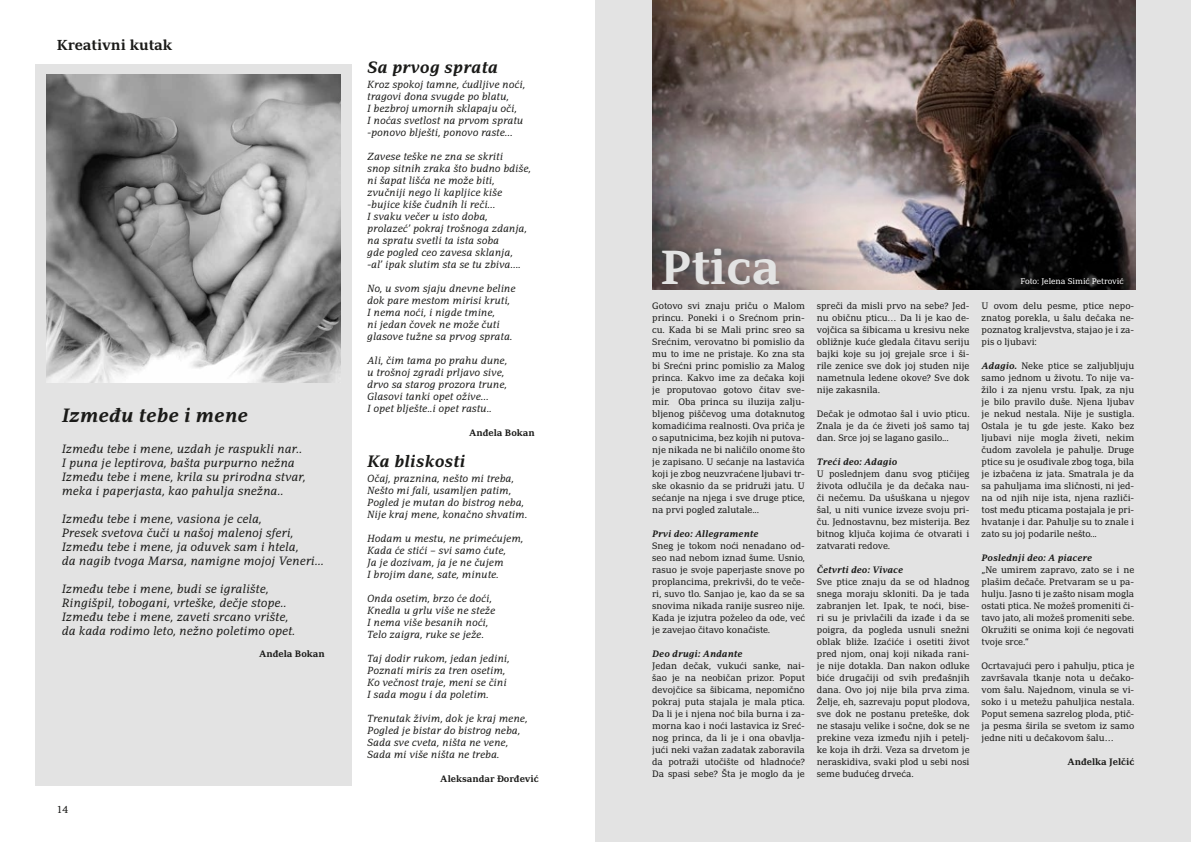
<style>
.page{position:relative;width:1191px;height:842px;background:#fff}
.page>*{position:absolute;margin:0;border:0;box-sizing:border-box;transform-origin:0 0}
.t1{font:700 46.2px "Adamant BG";color:#e3e3e3}
.t2{font:italic 700 18.6px "Adamant BG";color:#1a1a18}
.t3{font:italic 700 16px "Adamant BG";color:#1a1a18}
.t4{font:700 14px "Adamant BG";color:#1a1a18}
.t5{font:italic 11.7px/14px "Adamant BG";color:#1a1a18}
.t6{font:italic 10px/12px "Adamant BG";color:#1a1a18}
.t7{font:10px "Adamant BG";color:#1a1a18}
.t8{font:9px/12px "Adamant BG";color:#1a1a18;text-align:justify}
.t9{font:italic 700 9px "Adamant BG";color:#1a1a18}
.t10{font:700 9px "Adamant BG";color:#1a1a18}
.t11{font:8px "Adamant BG";color:#fff}
.s1{font-weight:700;font-style:italic}
</style>
<div class="page">
<div style="left:595px;top:0;width:596px;height:842px;background:#e3e3e3"></div>
<img style="left:652px;top:0;width:483px;height:289px">
<div style="left:35px;top:64px;width:316px;height:721px;background:#e3e3e3"></div>
<img style="left:47px;top:75px;width:293px;height:307px">
<h3 class="t4" style="left:57px;top:36px;width:117px">Kreativni kutak</h3>
<h2 class="t2" style="left:62px;top:404px;width:188px">Između tebe i mene</h2>
<p class="t5" style="left:62px;top:442px;width:245px">Između tebe i mene, uzdah je raspukli nar..<br>I puna je leptirova, bašta purpurno nežna Između tebe i mene, krila su prirodna stvar, meka i paperjasta, kao pahulja snežna..</p>
<p class="t5" style="left:62px;top:512px;width:263px">Između tebe i mene, vasiona je cela,<br>Presek svetova čuči u našoj malenoj sferi, Između tebe i mene, ja oduvek sam i htela,<br>da nagib tvoga Marsa, namigne mojoj Veneri...</p>
<p class="t5" style="left:62px;top:582px;width:235px">Između tebe i mene, budi se igralište, Ringišpil, tobogani, vrteške, dečje stope..<br>Između tebe i mene, zaveti srcano vrište, da kada rodimo leto, nežno poletimo opet.</p>
<p class="t10" style="left:259px;top:648px;width:67px">Anđela Bokan</p>
<p class="t7" style="left:57px;top:803px;width:13px">14</p>
<h3 class="t3" style="left:367px;top:58px;width:132px">Sa prvog sprata</h3>
<p class="t6" style="left:367px;top:79px;width:159px">Kroz spokoj tamne, ćudljive noći, tragovi đona svugde po blatu,<br>I bezbroj umornih sklapaju oči,<br>I noćas svetlost na prvom spratu -ponovo blješti, ponovo raste...</p>
<p class="t6" style="left:367px;top:151px;width:165px">Zavese teške ne zna se skriti<br>snop sitnih zraka što budno bdiše, ni šapat lišća ne može biti, zvučniji nego li kapljice kiše -bujice kiše čudnih li reči...<br>I svaku večer u isto doba, prolazeć’ pokraj trošnoga zdanja, na spratu svetli ta ista soba<br>gde pogled ceo zavesa sklanja,<br>-al’ ipak slutim sta se tu zbiva....</p>
<p class="t6" style="left:367px;top:283px;width:150px">No, u svom sjaju dnevne beline dok pare mestom mirisi kruti,<br>I nema noći, i nigde tmine,<br>ni jedan čovek ne može čuti glasove tužne sa prvog sprata.</p>
<p class="t6" style="left:367px;top:355px;width:142px">Ali, čim tama po prahu dune, u trošnoj zgradi prljavo sive, drvo sa starog prozora trune,<br>Glasovi tanki opet ožive...<br>I opet blješte..i opet rastu..</p>
<p class="t10" style="left:469px;top:427px;width:67px">Anđela Bokan</p>
<h3 class="t3" style="left:367px;top:452px;width:100px">Ka bliskosti</h3>
<p class="t6" style="left:367px;top:473px;width:162px">Očaj, praznina, nešto mi treba,<br>Nešto mi fali, usamljen patim,<br>Pogled je mutan do bistrog neba,<br>Nije kraj mene, konačno shvatim.</p>
<p class="t6" style="left:367px;top:533px;width:158px">Hodam u mestu, ne primećujem,<br>Kada će stići – svi samo ćute,<br>Ja je dozivam, ja je ne čujem<br>I brojim dane, sate, minute.</p>
<p class="t6" style="left:367px;top:593px;width:129px">Onda osetim, brzo će doći,<br>Knedla u grlu više ne steže<br>I nema više besanih noći,<br>Telo zaigra, ruke se ježe.</p>
<p class="t6" style="left:367px;top:653px;width:144px">Taj dodir rukom, jedan jedini,<br>Poznati miris za tren osetim,<br>Ko večnost traje, meni se čini<br>I sada mogu i da poletim.</p>
<p class="t6" style="left:367px;top:713px;width:162px">Trenutak živim, dok je kraj mene,<br>Pogled je bistar do bistrog neba,<br>Sada sve cveta, ništa ne vene,<br>Sada mi više ništa ne treba.</p>
<p class="t10" style="left:440px;top:773px;width:100px">Aleksandar Đorđević</p>
<h1 class="t1" style="left:660px;top:240px;width:121px">Ptica</h1>
<p class="t8" style="left:652px;top:299px;width:154px">Gotovo svi znaju priču o Malom princu. Poneki i o Srećnom prin&shy;cu. Kada bi se Mali princ sreo sa Srećnim, verovatno bi pomislio da mu to ime ne pristaje. Ko zna sta bi Srećni princ pomislio za Malog princa. Kakvo ime za dečaka koji je proputovao gotovo čitav sve&shy;mir. Oba princa su iluzija zalju&shy;bljenog piščevog uma dotaknutog komadićima realnosti. Ova priča je o saputnicima, bez kojih ni putova&shy;nje nikada ne bi naličilo onome što je zapisano. U sećanje na lastavića koji je zbog neuzvraćene ljubavi tr&shy;ske okasnio da se pridruži jatu. U sećanje na njega i sve druge ptice, na prvi pogled zalutale...</p>
<p class="t9" style="left:652px;top:528px;width:108px">Prvi deo: Allegramente</p>
<p class="t8" style="left:652px;top:539px;width:154px">Sneg je tokom noći nenadano od&shy;seo nad nebom iznad šume. Usnio, rasuo je svoje paperjaste snove po proplancima, prekrivši, do te veče&shy;ri, suvo tlo. Sanjao je, kao da se sa snovima nikada ranije susreo nije.<br>Kada je izjutra poželeo da ode, već je zavejao čitavo konačiste.</p>
<p class="t9" style="left:652px;top:648px;width:92px">Deo drugi: Andante</p>
<p class="t8" style="left:652px;top:659px;width:154px">Jedan dečak, vukući sanke, nai&shy;šao je na neobičan prizor. Poput devojčice sa šibicama, nepomično pokraj puta stajala je mala ptica.<br>Da li je i njena noć bila burna i za&shy;morna kao i noći lastavica iz Sreć&shy;nog princa, da li je i ona obavlja&shy;jući neki važan zadatak zaboravila da potraži utočište od hladnoće?<br>Da spasi sebe? Šta je moglo da je</p>
<p class="t8" style="left:817px;top:299px;width:154px">spreči da misli prvo na sebe? Jed&shy;nu običnu pticu… Da li je kao de&shy;vojčica sa šibicama u kresivu neke obližnje kuće gledala čitavu seriju bajki koje su joj grejale srce i ši&shy;rile zenice sve dok joj studen nije nametnula ledene okove? Sve dok nije zakasnila.</p>
<p class="t8" style="left:817px;top:407px;width:154px">Dečak je odmotao šal i uvio pticu.<br>Znala je da će živeti još samo taj dan. Srce joj se lagano gasilo...</p>
<p class="t9" style="left:817px;top:456px;width:82px">Treći deo: Adagio</p>
<p class="t8" style="left:817px;top:467px;width:154px">U poslednjem danu svog ptičijeg života odlučila je da dečaka nau&shy;či nečemu. Da ušuškana u njegov šal, u niti vunice izveze svoju pri&shy;ču. Jednostavnu, bez misterija. Bez bitnog ključa kojima će otvarati i zatvarati redove.</p>
<p class="t9" style="left:817px;top:564px;width:88px">Četvrti deo: Vivace</p>
<p class="t8" style="left:817px;top:575px;width:154px">Sve ptice znaju da se od hladnog snega moraju skloniti. Da je tada zabranjen let. Ipak, te noći, bise&shy;ri su je privlačili da izađe i da se poigra, da pogleda usnuli snežni oblak bliže. Izaćiće i osetiti život pred njom, onaj koji nikada rani&shy;je nije dotakla. Dan nakon odluke biće drugačiji od svih pređašnjih dana. Ovo joj nije bila prva zima.<br>Želje, eh, sazrevaju poput plodova, sve dok ne postanu preteške, dok ne stasaju velike i sočne, dok se ne prekine veza između njih i petelj&shy;ke koja ih drži. Veza sa drvetom je neraskidiva, svaki plod u sebi nosi seme budućeg drveća.</p>
<p class="t11" style="left:1020px;top:277px;width:105px">Foto: Jelena Simić Petrović</p>
<p class="t8" style="left:981px;top:299px;width:154px">U ovom delu pesme, ptice nepo&shy;znatog porekla, u šalu dečaka ne&shy;poznatog kraljevstva, stajao je i za&shy;pis o ljubavi:</p>
<p class="t8" style="left:981px;top:359px;width:154px"><span class="s1">Adagio.</span> Neke ptice se zaljubljuju samo jednom u životu. To nije va&shy;žilo i za njenu vrstu. Ipak, za nju je bilo pravilo duše. Njena ljubav je nekud nestala. Nije je sustigla.<br>Ostala je tu gde jeste. Kako bez ljubavi nije mogla živeti, nekim čudom zavolela je pahulje. Druge ptice su je osuđivale zbog toga, bila je izbačena iz jata. Smatrala je da sa pahuljama ima sličnosti, ni jed&shy;na od njih nije ista, njena različi&shy;tost među pticama postajala je pri&shy;hvatanje i dar. Pahulje su to znale i zato su joj podarile nešto...</p>
<p class="t9" style="left:981px;top:552px;width:112px">Poslednji deo: A piacere</p>
<p class="t8" style="left:981px;top:563px;width:154px">„Ne umirem zapravo, zato se i ne plašim dečače. Pretvaram se u pa&shy;hulju. Jasno ti je zašto nisam mogla ostati ptica. Ne možeš promeniti či&shy;tavo jato, ali možeš promeniti sebe.<br>Okružiti se onima koji će negovati tvoje srce.“</p>
<p class="t8" style="left:981px;top:659px;width:154px">Ocrtavajući pero i pahulju, ptica je završavala tkanje nota u dečako&shy;vom šalu. Najednom, vinula se vi&shy;soko i u metežu pahuljica nestala.<br>Poput semena sazrelog ploda, ptič&shy;ja pesma širila se svetom iz samo jedne niti u dečakovom šalu…</p>
<p class="t10" style="left:1067px;top:756px;width:68px">Anđelka Jelčić</p>
</div>
